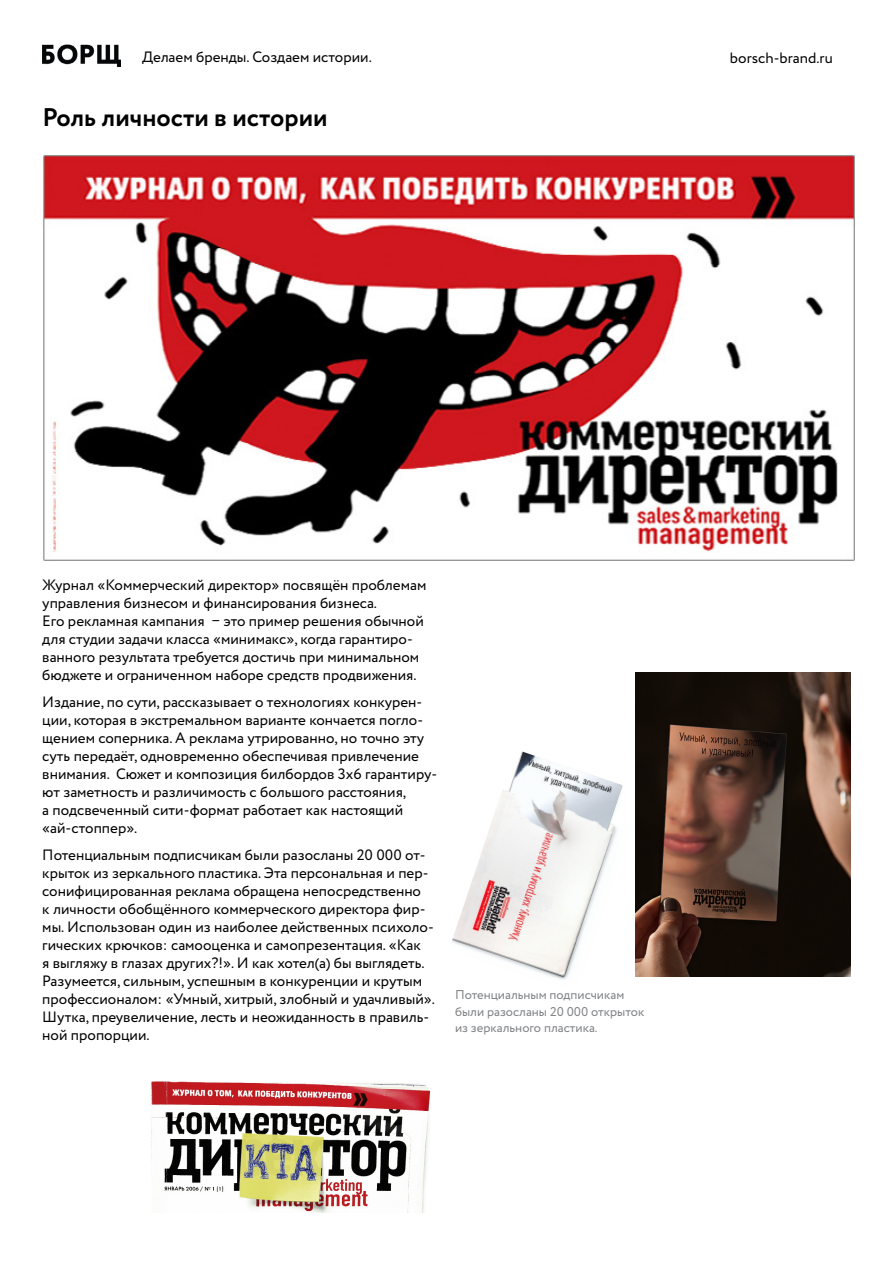
<style>
.page{position:relative;width:893px;height:1263px;background:#fff}
.page>*{position:absolute;margin:0;border:0;box-sizing:border-box;transform-origin:0 0}
.t1{font:700 25.5px "Circe";color:#000}
.t2{font:15px/18px "Circe";color:#000}
.t3{font:12.75px/16.5px "Circe";color:#808285}
</style>
<div class="page">
<img style="left:42px;top:44px;width:78px;height:23px">
<img style="left:42px;top:155px;width:813px;height:406px">
<img style="left:452px;top:751px;width:171px;height:229px">
<img style="left:635px;top:673px;width:215px;height:304px">
<img style="left:151px;top:1081px;width:279px;height:131px">
<p class="t2" style="left:142px;top:48px;width:231px">Делаем бренды. Создаем истории.</p>
<p class="t2" style="left:730px;top:49px;width:104px">borsch-brand.ru</p>
<h1 class="t1" style="left:43px;top:100px;width:287px">Роль личности в истории</h1>
<p class="t2" style="left:42px;top:577px;width:386px">Журнал «Коммерческий директор» посвящён проблемам управления бизнесом и финансирования бизнеса.<br>Его рекламная кампания − это пример решения обычной для студии задачи класса «минимакс», когда гарантиро&shy;ванного результата требуется достичь при минимальном бюджете и ограниченном наборе средств продвижения.</p>
<p class="t2" style="left:42px;top:694px;width:396px">Издание, по сути, рассказывает о технологиях конкурен&shy;ции, которая в экстремальном варианте кончается погло&shy;щением соперника. А реклама утрированно, но точно эту суть передаёт, одновременно обеспечивая привлечение внимания. Сюжет и композиция билбордов 3х6 гарантиру&shy;ют заметность и различимость с большого расстояния,<br>а подсвеченный сити-формат работает как настоящий «ай-стоппер».</p>
<p class="t2" style="left:42px;top:847px;width:394px">Потенциальным подписчикам были разосланы 20 000 от&shy;крыток из зеркального пластика. Эта персональная и пер&shy;сонифицированная реклама обращена непосредственно<br>к личности обобщённого коммерческого директора фир&shy;мы. Использован один из наиболее действенных психоло&shy;гических крючков: самооценка и самопрезентация. «Как<br>я выгляжу в глазах других?!». И как хотел(а) бы выглядеть.<br>Разумеется, сильным, успешным в конкуренции и крутым профессионалом: «Умный, хитрый, злобный и удачливый».<br>Шутка, преувеличение, лесть и неожиданность в правиль&shy;ной пропорции.</p>
<p class="t3" style="left:455px;top:987px;width:191px">Потенциальным подписчикам были разосланы 20 000 открыток из зеркального пластика.</p>
</div>
